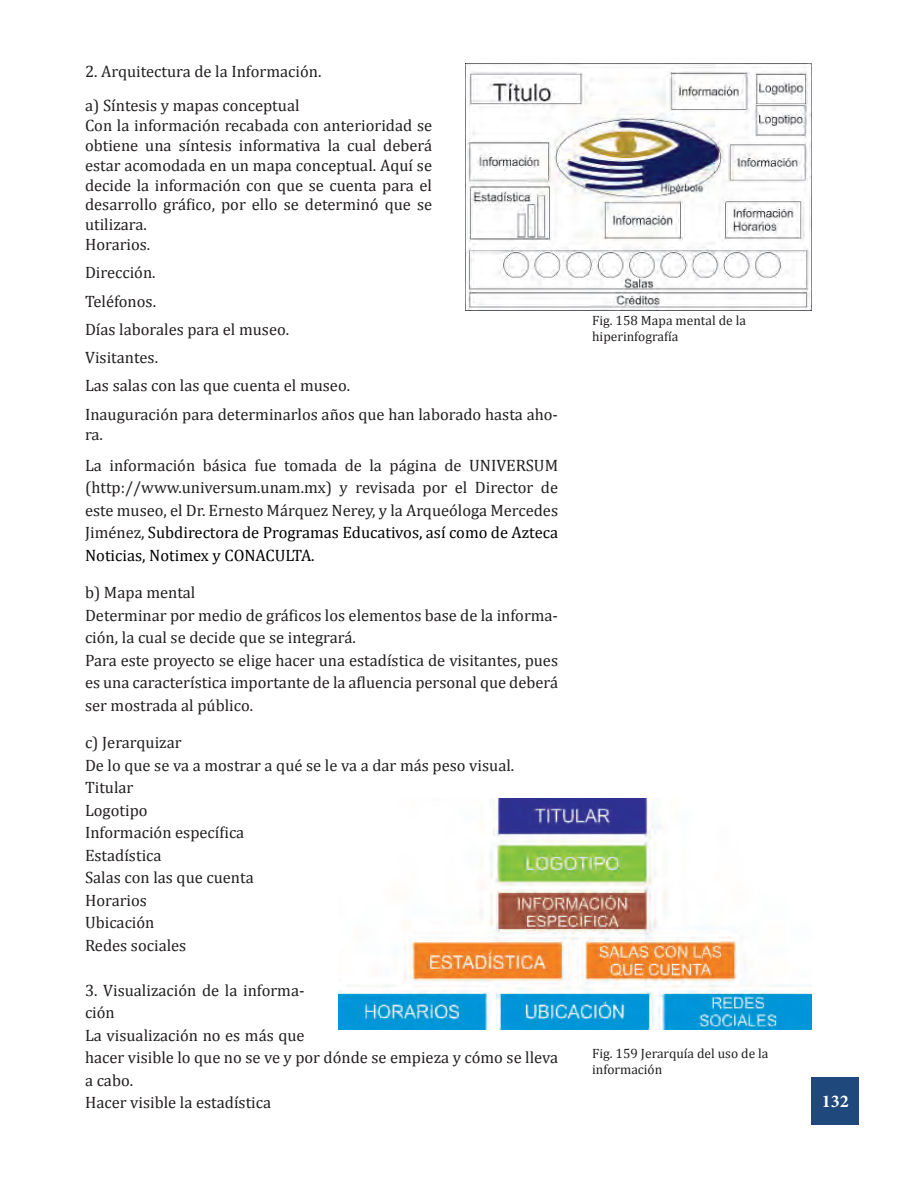
<style>
.page{position:relative;width:918px;height:1188px;background:#fff}
.page>*{position:absolute;margin:0;border:0;box-sizing:border-box;transform-origin:0 0}
.t1{font:700 18px "Minion Pro";color:#fff}
.t2{font:16.5px/22.5px "Cambria";color:#231f20}
.t3{font:13.5px/16.2px "Cambria";color:#231f20}
.s1{color:#000}
</style>
<div class="page">
<div style="left:812px;top:1077px;width:47px;height:47px;background:#1f497d"></div>
<img style="left:465px;top:64px;width:347px;height:247px">
<img style="left:339px;top:799px;width:473px;height:231px">
<p class="t2" style="left:85px;top:54px;width:238px;line-height:34.8px">2. Arquitectura de la Información. a) Síntesis y mapas conceptual</p>
<p class="t2" style="left:85px;top:116px;width:349px;line-height:19.8px">Con la información recabada con anterioridad se obtiene una síntesis informativa la cual deberá estar acomodada en un mapa conceptual. Aquí se decide la información con que se cuenta para el desarrollo gráfico, por ello se determinó que se utilizara.<br>Horarios.</p>
<p class="t2" style="left:85px;top:258px;width:475px;line-height:28.3px">Dirección.<br>Teléfonos.<br>Días laborales para el museo.<br>Visitantes.<br>Las salas con las que cuenta el museo.<br>Inauguración para determinarlos años que han laborado hasta aho-</p>
<p class="t2" style="left:85px;top:418px;width:475px;line-height:31px">ra.<br>La información básica fue tomada de la página de UNIVERSUM</p>
<p class="t2" style="left:85px;top:476px;width:475px;text-align:justify">(http://www.universum.unam.mx) y revisada por el Director de este museo, el Dr. Ernesto Márquez Nerey, y la Arqueóloga Mercedes Jiménez, <span class="s1">Subdirectora de Programas Educativos, así como de Azteca Noticias, Notimex y CONACULTA.</span></p>
<p class="t2" style="left:85px;top:581px;width:475px">b) Mapa mental<br>Determinar por medio de gráficos los elementos base de la informa&shy;ción, la cual se decide que se integrará.<br>Para este proyecto se elige hacer una estadística de visitantes, pues es una característica importante de la afluencia personal que deberá ser mostrada al público.</p>
<p class="t2" style="left:85px;top:731px;width:431px">c) Jerarquizar<br>De lo que se va a mostrar a qué se le va a dar más peso visual.<br>Titular<br>Logotipo<br>Información específica<br>Estadística<br>Salas con las que cuenta<br>Horarios<br>Ubicación<br>Redes sociales</p>
<p class="t2" style="left:85px;top:979px;width:475px">3. Visualización de la informa-<br>ción<br>La visualización no es más que<br>hacer visible lo que no se ve y por dónde se empieza y cómo se lleva a cabo.<br>Hacer visible la estadística</p>
<p class="t3" style="left:592px;top:312px;width:155px">Fig. 158 Mapa mental de la hiperinfografía</p>
<p class="t3" style="left:592px;top:1045px;width:178px">Fig. 159 Jerarquía del uso de la información</p>
<p class="t1" style="left:822px;top:1088px;width:28px">132</p>
</div>
